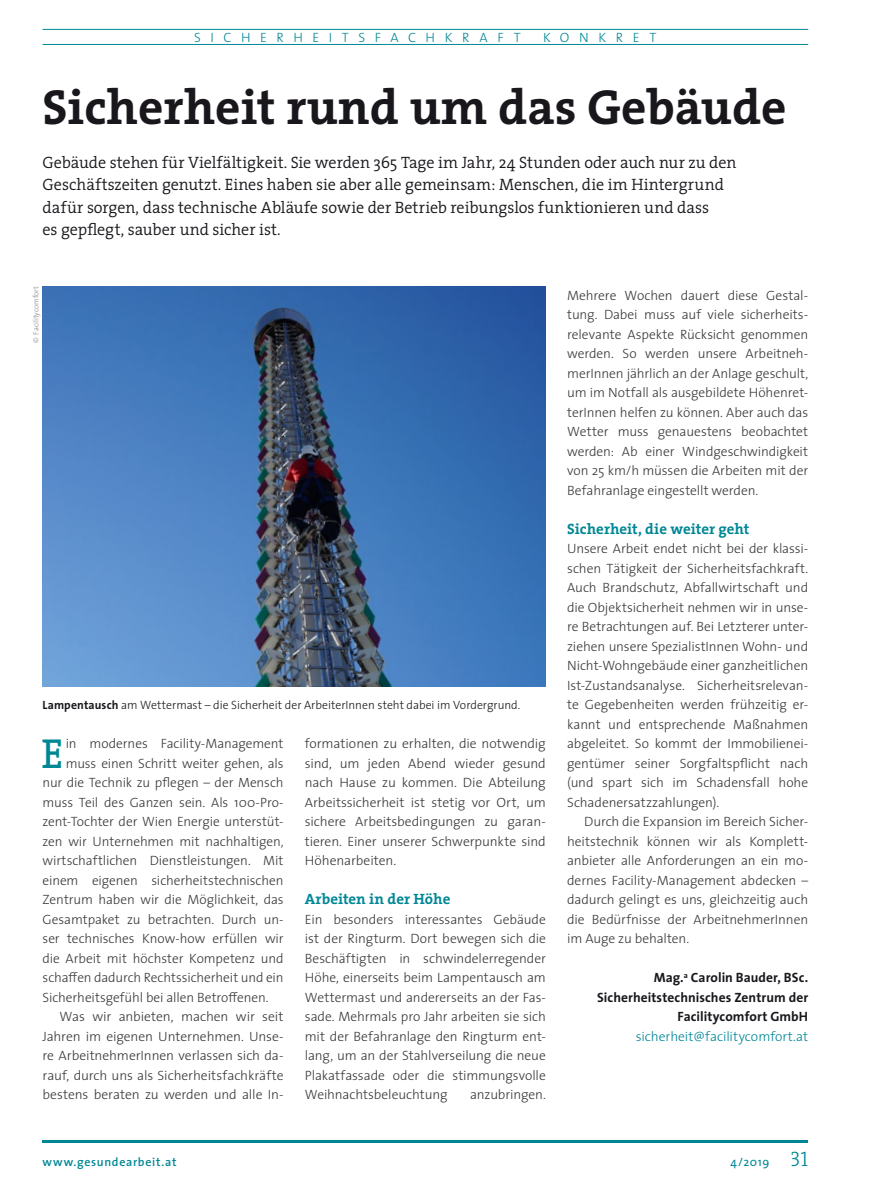
<style>
.page{position:relative;width:872px;height:1191px;background:#fff}
.page>*{position:absolute;margin:0;border:0;box-sizing:border-box;transform-origin:0 0}
.t1{font:700 49.5px "The Serif";color:#1a171c}
.t2{font:42.45px "The Serif";color:#008795}
.t3{font:300 16.5px/22.5px "The Serif";color:#1a171c}
.t4{font:700 15px "The Serif";color:#008795}
.t5{font:300 13.5px/19.5px "The Sans";letter-spacing:-.005em;color:#38373a;text-align:justify}
.t6{font:700 13.5px/19.5px "The Sans";letter-spacing:.005em;color:#1a171c;text-align:right}
.t7{font:300 13.5px "The Sans";color:#008795}
.t8{font:300 13.5px "The Sans";letter-spacing:.71em;color:#008795}
.t9{font:300 13.5px "The Sans";letter-spacing:.715em;color:#008795}
.t10{font:300 12px "The Sans";color:#1a171c}
.t11{font:600 12px "The Sans";letter-spacing:.06em;color:#008795}
.t12{font:12px "The Sans";color:#008795}
.t13{font:300 7.5px "The Sans";color:#888785}
.s1{font-weight:700}
.s2{font-family:"The Serif Light Caps";font-size:21px}
</style>
<div class="page">
<hr style="left:43px;top:1140px;width:765px;height:2px;background:#008795">
<hr style="left:43px;top:29px;width:765px;height:1px;background:#008795">
<hr style="left:43px;top:44px;width:765px;height:1px;background:#008795">
<img style="left:43px;top:286px;width:502px;height:400px">
<p class="t8" style="left:194px;top:26px;width:328px">SICHERHEITSFACHKRAFT</p>
<p class="t9" style="left:543px;top:26px;width:115px">KONKRET</p>
<h1 class="t1" style="left:43px;top:66px;width:745px">Sicherheit rund um das Gebäude</h1>
<p class="t3" style="left:43px;top:150px;width:695px">Gebäude stehen für Vielfältigkeit. Sie werden 365 Tage im Jahr, 24 Stunden oder auch nur zu den Geschäftszeiten genutzt. Eines haben sie aber alle gemeinsam: Menschen, die im Hintergrund dafür sorgen, dass technische Abläufe sowie der Betrieb reibungslos funktionieren und dass<br>es gepflegt, sauber und sicher ist.</p>
<p class="t13" style="left:30px;top:343px;width:59px;rotate:-90deg">© Facilitycomfort</p>
<p class="t5" style="left:567px;top:285px;width:242px">Mehrere Wochen dauert diese Gestal&shy;tung. Dabei muss auf viele sicherheits&shy;relevante Aspekte Rücksicht genommen werden. So werden unsere Arbeitneh&shy;merInnen jährlich an der Anlage geschult, um im Notfall als ausgebildete Höhenret&shy;terInnen helfen zu können. Aber auch das Wetter muss genauestens beobachtet werden: Ab einer Windgeschwindigkeit von 25 km/h müssen die Arbeiten mit der Befahranlage eingestellt werden.</p>
<p class="t4" style="left:567px;top:516px;width:184px">Sicherheit, die weiter geht</p>
<p class="t5" style="left:567px;top:538px;width:242px">Unsere Arbeit endet nicht bei der klassi&shy;schen Tätigkeit der Sicherheitsfachkraft.<br>Auch Brandschutz, Abfallwirtschaft und die Objektsicherheit nehmen wir in unse&shy;re Betrachtungen auf. Bei Letzterer unter&shy;ziehen unsere SpezialistInnen Wohn- und Nicht-Wohngebäude einer ganzheitlichen Ist-Zustandsanalyse. Sicherheitsrelevan&shy;te Gegebenheiten werden frühzeitig er&shy;kannt und entsprechende Maßnahmen abgeleitet. So kommt der Immobilienei&shy;gentümer seiner Sorgfaltspflicht nach (und spart sich im Schadensfall hohe Schadenersatzzahlungen).</p>
<p class="t5" style="left:567px;top:811px;width:242px;text-indent:17px">Durch die Expansion im Bereich Sicher&shy;heitstechnik können wir als Komplett&shy;anbieter alle Anforderungen an ein mo&shy;dernes Facility-Management abdecken – dadurch gelingt es uns, gleichzeitig auch die Bedürfnisse der ArbeitnehmerInnen im Auge zu behalten.</p>
<p class="t6" style="left:597px;top:967px;width:212px">Mag.<sup>a</sup> Carolin Bauder, BSc.<br>Sicherheitstechnisches Zentrum der<br>Facilitycomfort GmbH</p>
<p class="t7" style="left:636px;top:1025px;width:174px">sicherheit@facilitycomfort.at</p>
<p class="t10" style="left:43px;top:695px;width:479px"><span class="s1">Lampentausch</span> am Wettermast – die Sicherheit der ArbeiterInnen steht dabei im Vordergrund.</p>
<p class="t5" style="left:305px;top:733px;width:242px">formationen zu erhalten, die notwendig sind, um jeden Abend wieder gesund nach Hause zu kommen. Die Abteilung Arbeitssicherheit ist stetig vor Ort, um sichere Arbeitsbedingungen zu garan&shy;tieren. Einer unserer Schwerpunkte sind Höhenarbeiten.</p>
<p class="t4" style="left:305px;top:886px;width:147px">Arbeiten in der Höhe</p>
<p class="t5" style="left:305px;top:909px;width:242px">Ein besonders interessantes Gebäude ist der Ringturm. Dort bewegen sich die Beschäftigten in schwindelerregender Höhe, einerseits beim Lampentausch am Wettermast und andererseits an der Fas&shy;sade. Mehrmals pro Jahr arbeiten sie sich mit der Befahranlage den Ringturm ent&shy;lang, um an der Stahlverseilung die neue Plakatfassade oder die stimmungsvolle Weihnachtsbeleuchtung</p>
<h2 class="t2" style="left:41px;top:718px;width:24px">E</h2>
<p class="t5" style="left:66px;top:733px;width:219px">in modernes Facility-Management</p>
<p class="t5" style="left:66px;top:753px;width:219px">muss einen Schritt weiter gehen, als</p>
<p class="t5" style="left:43px;top:772px;width:242px">nur die Technik zu pflegen – der Mensch</p>
<p class="t5" style="left:43px;top:792px;width:242px">muss Teil des Ganzen sein. Als 100-Pro-</p>
<p class="t5" style="left:43px;top:811px;width:242px">zent-Tochter der Wien Energie unterstüt-</p>
<p class="t5" style="left:43px;top:831px;width:242px">zen wir Unternehmen mit nachhaltigen,</p>
<p class="t5" style="left:43px;top:850px;width:242px">wirtschaftlichen Dienstleistungen. Mit</p>
<p class="t5" style="left:43px;top:870px;width:242px">einem eigenen sicherheitstechnischen</p>
<p class="t5" style="left:43px;top:889px;width:242px">Zentrum haben wir die Möglichkeit, das</p>
<p class="t5" style="left:43px;top:909px;width:242px">Gesamtpaket zu betrachten. Durch un-</p>
<p class="t5" style="left:43px;top:928px;width:242px">ser technisches Know-how erfüllen wir</p>
<p class="t5" style="left:43px;top:948px;width:242px">die Arbeit mit höchster Kompetenz und</p>
<p class="t5" style="left:43px;top:967px;width:242px">schaffen dadurch Rechtssicherheit und ein</p>
<p class="t5" style="left:43px;top:987px;width:227px">Sicherheitsgefühl bei allen Betroffenen.</p>
<p class="t5" style="left:60px;top:1006px;width:225px">Was wir anbieten, machen wir seit</p>
<p class="t5" style="left:43px;top:1026px;width:242px">Jahren im eigenen Unternehmen. Unse-</p>
<p class="t5" style="left:43px;top:1045px;width:242px">re ArbeitnehmerInnen verlassen sich da-</p>
<p class="t5" style="left:43px;top:1065px;width:242px">rauf, durch uns als Sicherheitsfachkräfte</p>
<p class="t5" style="left:43px;top:1084px;width:242px">bestens beraten zu werden und alle In-</p>
<p class="t5" style="left:470px;top:1084px;width:77px">anzubringen.</p>
<p class="t11" style="left:43px;top:1151px;width:136px">www.gesundearbeit.at</p>
<p class="t12" style="left:730px;top:1151px;width:79px">4/2019 <span class="s2">31</span></p>
</div>
